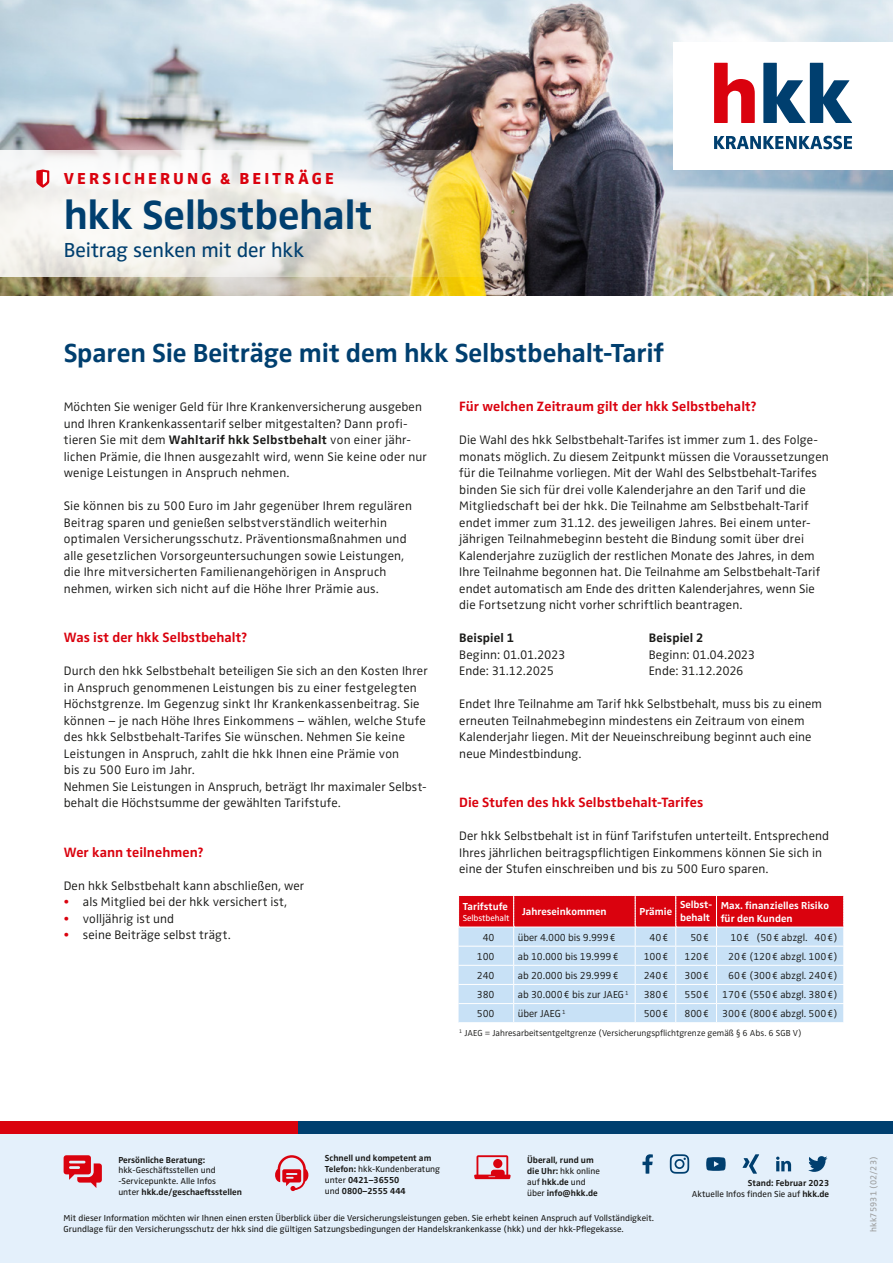
<style>
.page{position:relative;width:893px;height:1263px;background:#fff}
.page>*{position:absolute;margin:0;border:0;box-sizing:border-box;transform-origin:0 0}
.t1{font:700 42px "Zwo";letter-spacing:-.005em;color:#003f6f}
.t2{font:700 27px "Zwo";letter-spacing:-.005em;color:#003f6f}
.t3{font:21px "Zwo";letter-spacing:-.005em;color:#003f6f}
.t4{font:800 16.5px "Zwo";letter-spacing:.19em;color:#da020e}
.t5{font:700 13.95px "Zwo";letter-spacing:.01em;color:#da020e}
.t6{font:300 12.75px/16.5px "Zwo";letter-spacing:.015em;color:#1a1a18}
.t7{font:300 12.75px/16.5px "Zwo";letter-spacing:-.02em;color:#1a1a18}
.t8{font:300 12.75px/16.5px "Zwo";letter-spacing:-.01em;color:#1a1a18}
.t9{font:700 12.75px "Zwo";letter-spacing:.01em;color:#1a1a18}
.t10{font:300 10.5px "Zwo";letter-spacing:-.01em;color:#1a1a18}
.t11{font:700 10.5px/12.6px "Zwo";color:#fff}
.t12{font:9px/10.8px "Zwo Pro";color:#1a1a18}
.t13{font:700 9px/10.8px "Zwo Pro";color:#1a1a18}
.t14{font:300 9px "Zwo";color:#1a1a18}
.t15{font:9px "Zwo Pro";letter-spacing:.01em;color:#9c9d9d}
.t16{font:9px "Zwo";letter-spacing:-.01em;color:#fff}
.s1{font-weight:700}
.s2{color:#da020e}
.s3{font-weight:400}
</style>
<div class="page">
<img style="left:0;top:0;width:893px;height:296px">
<div style="left:673px;top:42px;width:220px;height:128px;background:#fff"></div>
<svg style="left:714px;top:63px;width:41px;height:60px"></svg>
<svg style="left:763px;top:63px;width:89px;height:60px"></svg>
<svg style="left:714px;top:136px;width:138px;height:13px"></svg>
<img style="left:0;top:132px;width:432px;height:164px">
<svg style="left:0;top:150px;width:590px;height:127px"></svg>
<div style="left:298px;top:1121px;width:595px;height:13px;background:#003f6f"></div>
<div style="left:0;top:1121px;width:298px;height:13px;background:#da020e"></div>
<div style="left:0;top:1134px;width:893px;height:129px;background:#e4f0fb"></div>
<svg style="left:64px;top:1155px;width:38px;height:33px"></svg>
<svg style="left:275px;top:1155px;width:33px;height:36px"></svg>
<svg style="left:474px;top:1155px;width:37px;height:24px"></svg>
<svg style="left:743px;top:1154px;width:16px;height:20px"></svg>
<svg style="left:776px;top:1156px;width:15px;height:15px"></svg>
<svg style="left:808px;top:1156px;width:19px;height:16px"></svg>
<svg style="left:670px;top:1154px;width:19px;height:20px"></svg>
<svg style="left:706px;top:1157px;width:20px;height:14px"></svg>
<svg style="left:642px;top:1154px;width:11px;height:20px"></svg>
<svg style="left:36px;top:170px;width:13px;height:18px"></svg>
<svg style="left:458px;top:896px;width:386px;height:127px;background:#cfadbf"></svg>
<hr style="left:458px;top:927px;width:56px;height:1px;background:#fff">
<hr style="left:514px;top:927px;width:121px;height:1px;background:#fff">
<hr style="left:635px;top:927px;width:41px;height:1px;background:#fff">
<hr style="left:676px;top:927px;width:40px;height:1px;background:#fff">
<hr style="left:716px;top:927px;width:128px;height:1px;background:#fff">
<p class="t4" style="left:64px;top:169px;width:272px">VERSICHERUNG &amp; BEITRÄGE</p>
<h1 class="t1" style="left:64px;top:190px;width:310px">hkk Selbstbehalt</h1>
<h3 class="t3" style="left:64px;top:238px;width:242px">Beitrag senken mit der hkk</h3>
<h2 class="t2" style="left:64px;top:337px;width:602px">Sparen Sie Beiträge mit dem hkk Selbstbehalt-Tarif</h2>
<p class="t5" style="left:459px;top:398px;width:299px">Für welchen Zeitraum gilt der hkk Selbstbehalt?</p>
<p class="t6" style="left:459px;top:432px;width:371px">Die Wahl des hkk Selbstbehalt-Tarifes ist immer zum 1. des Folge&shy;monats möglich. Zu diesem Zeitpunkt müssen die Voraussetzungen für die Teilnahme vorliegen. Mit der Wahl des Selbstbehalt-Tarifes binden Sie sich für drei volle Kalenderjahre an den Tarif und die Mitgliedschaft bei der hkk. Die Teilnahme am Selbstbehalt-Tarif endet immer zum 31.12. des jeweiligen Jahres. Bei einem unter&shy;jährigen Teilnahmebeginn besteht die Bindung somit über drei Kalenderjahre zuzüglich der restlichen Monate des Jahres, in dem Ihre Teilnahme begonnen hat. Die Teilnahme am Selbstbehalt-Tarif endet automatisch am Ende des dritten Kalenderjahres, wenn Sie die Fortsetzung nicht vorher schriftlich beantragen.</p>
<p class="t9" style="left:459px;top:631px;width:56px">Beispiel 1</p>
<p class="t7" style="left:459px;top:646px;width:108px">Beginn: 01.01.2023<br>Ende: 31.12.2025</p>
<p class="t6" style="left:64px;top:399px;width:365px">Möchten Sie weniger Geld für Ihre Krankenversicherung ausgeben und Ihren Krankenkassentarif selber mitgestalten? Dann profi&shy;tieren Sie mit dem <span class="s1">Wahltarif hkk Selbstbehalt</span> von einer jähr&shy;lichen Prämie, die Ihnen ausgezahlt wird, wenn Sie keine oder nur wenige Leistungen in Anspruch nehmen.</p>
<p class="t6" style="left:64px;top:498px;width:350px">Sie können bis zu 500 Euro im Jahr gegenüber Ihrem regulären Beitrag sparen und genießen selbstverständlich weiterhin optimalen Versicherungsschutz. Präventionsmaßnahmen und alle gesetzlichen Vorsorgeuntersuchungen sowie Leistungen, die Ihre mitversicherten Familienangehörigen in Anspruch nehmen, wirken sich nicht auf die Höhe Ihrer Prämie aus.</p>
<p class="t5" style="left:64px;top:629px;width:185px">Was ist der hkk Selbstbehalt?</p>
<p class="t6" style="left:64px;top:663px;width:366px">Durch den hkk Selbstbehalt beteiligen Sie sich an den Kosten Ihrer in Anspruch genommenen Leistungen bis zu einer festgelegten Höchstgrenze. Im Gegenzug sinkt Ihr Krankenkassenbeitrag. Sie können – je nach Höhe Ihres Einkommens – wählen, welche Stufe des hkk Selbstbehalt-Tarifes Sie wünschen. Nehmen Sie keine Leistungen in Anspruch, zahlt die hkk Ihnen eine Prämie von<br>bis zu 500 Euro im Jahr.<br>Nehmen Sie Leistungen in Anspruch, beträgt Ihr maximaler Selbst&shy;behalt die Höchstsumme der gewählten Tarifstufe.</p>
<p class="t5" style="left:64px;top:844px;width:141px">Wer kann teilnehmen?</p>
<p class="t6" style="left:64px;top:877px;width:242px">Den hkk Selbstbehalt kann abschließen, wer</p>
<p class="t6" style="left:64px;top:894px;width:225px"><span class="s2">•</span> als Mitglied bei der hkk versichert ist,</p>
<p class="t6" style="left:64px;top:910px;width:112px"><span class="s2">•</span> volljährig ist und</p>
<p class="t6" style="left:64px;top:927px;width:168px"><span class="s2">•</span> seine Beiträge selbst trägt.</p>
<p class="t9" style="left:649px;top:631px;width:56px">Beispiel 2</p>
<p class="t8" style="left:649px;top:646px;width:108px">Beginn: 01.04.2023<br>Ende: 31.12.2026</p>
<p class="t6" style="left:459px;top:696px;width:364px">Endet Ihre Teilnahme am Tarif hkk Selbstbehalt, muss bis zu einem erneuten Teilnahmebeginn mindestens ein Zeitraum von einem Kalenderjahr liegen. Mit der Neueinschreibung beginnt auch eine neue Mindestbindung.</p>
<p class="t5" style="left:459px;top:794px;width:246px">Die Stufen des hkk Selbstbehalt-Tarifes</p>
<p class="t6" style="left:459px;top:828px;width:371px">Der hkk Selbstbehalt ist in fünf Tarifstufen unterteilt. Entsprechend<br>Ihres jährlichen beitragspflichtigen Einkommens können Sie sich in eine der Stufen einschreiben und bis zu 500 Euro sparen.</p>
<p class="t11" style="left:522px;top:905px;width:86px">Jahreseinkommen</p>
<p class="t11" style="left:639px;top:905px;width:34px">Prämie</p>
<p class="t11" style="left:680px;top:898px;width:34px">Selbst&shy;behalt</p>
<p class="t11" style="left:721px;top:899px;width:110px">Max. finanzielles Risiko für den Kunden</p>
<p class="t11" style="left:463px;top:900px;width:47px">Tarifstufe</p>
<p class="t16" style="left:463px;top:912px;width:48px">Selbstbehalt</p>
<p class="t10" style="left:483px;top:931px;width:13px">40</p>
<p class="t10" style="left:518px;top:931px;width:99px">über 4.000 bis 9.999€</p>
<p class="t10" style="left:650px;top:931px;width:20px">40€</p>
<p class="t10" style="left:690px;top:931px;width:20px">50€</p>
<p class="t10" style="left:730px;top:931px;width:108px">10€ (50€ abzgl. 40€)</p>
<p class="t10" style="left:477px;top:950px;width:19px">100</p>
<p class="t10" style="left:518px;top:950px;width:102px">ab 10.000 bis 19.999€</p>
<p class="t10" style="left:644px;top:950px;width:26px">100€</p>
<p class="t10" style="left:684px;top:950px;width:26px">120€</p>
<p class="t10" style="left:728px;top:950px;width:111px">20€ (120€ abzgl. 100€)</p>
<p class="t10" style="left:477px;top:969px;width:19px">240</p>
<p class="t10" style="left:518px;top:969px;width:102px">ab 20.000 bis 29.999€</p>
<p class="t10" style="left:644px;top:969px;width:26px">240€</p>
<p class="t10" style="left:684px;top:969px;width:26px">300€</p>
<p class="t10" style="left:728px;top:969px;width:111px">60€ (300€ abzgl. 240€)</p>
<p class="t10" style="left:477px;top:988px;width:19px">380</p>
<p class="t10" style="left:518px;top:988px;width:112px">ab 30.000€ bis zur JAEG <sup>1</sup></p>
<p class="t10" style="left:644px;top:988px;width:26px">380€</p>
<p class="t10" style="left:684px;top:988px;width:154px">550€ 170€ (550€ abzgl. 380€)</p>
<p class="t10" style="left:477px;top:1008px;width:19px">500</p>
<p class="t10" style="left:518px;top:1008px;width:49px">über JAEG <sup>1</sup></p>
<p class="t10" style="left:644px;top:1008px;width:26px">500€</p>
<p class="t10" style="left:684px;top:1008px;width:154px">800€ 300€ (800€ abzgl. 500€)</p>
<p class="t14" style="left:459px;top:1028px;width:344px"><sup>1</sup> JAEG = Jahresarbeitsentgeltgrenze (Versicherungspflichtgrenze gemäß § 6 Abs. 6 SGB V)</p>
<p class="t13" style="left:118px;top:1153px;width:88px">Persönliche Beratung:</p>
<p class="t12" style="left:118px;top:1164px;width:125px">hkk-Geschäftsstellen und -Servicepunkte. Alle Infos<br>unter <span class="s1">hkk.de/geschaeftsstellen</span></p>
<p class="t13" style="left:325px;top:1152px;width:117px">Schnell und kompetent am<br>Telefon: <span class="s3">hkk-Kundenberatung unter</span> 0421–36550<br><span class="s3">und</span> 0800–2555 444</p>
<p class="t13" style="left:527px;top:1154px;width:74px">Überall, rund um die Uhr: <span class="s3">hkk online auf</span> hkk.de <span class="s3">und über</span> info@hkk.de</p>
<p class="t12" style="left:64px;top:1212px;width:592px">Mit dieser Information möchten wir Ihnen einen ersten Überblick ü ber die Versicherungsleistungen geben. Sie erhebt keinen Anspruch auf Vollständigkeit.<br>Grundlage fü r den Versicherungsschutz der hkk sind die gü ltigen Satzungsbedingungen der Handelskrankenkasse (hkk) und der hkk-Pflegekasse.</p>
<p class="t12" style="left:692px;top:1177px;width:139px;text-align:right"><span class="s1">Stand: Februar 2023<br></span>Aktuelle Infos finden Sie auf <span class="s1">hkk.de</span></p>
<p class="t15" style="left:866px;top:1232px;width:77px;rotate:-90deg">hkk75931 (02/23)</p>
</div>
